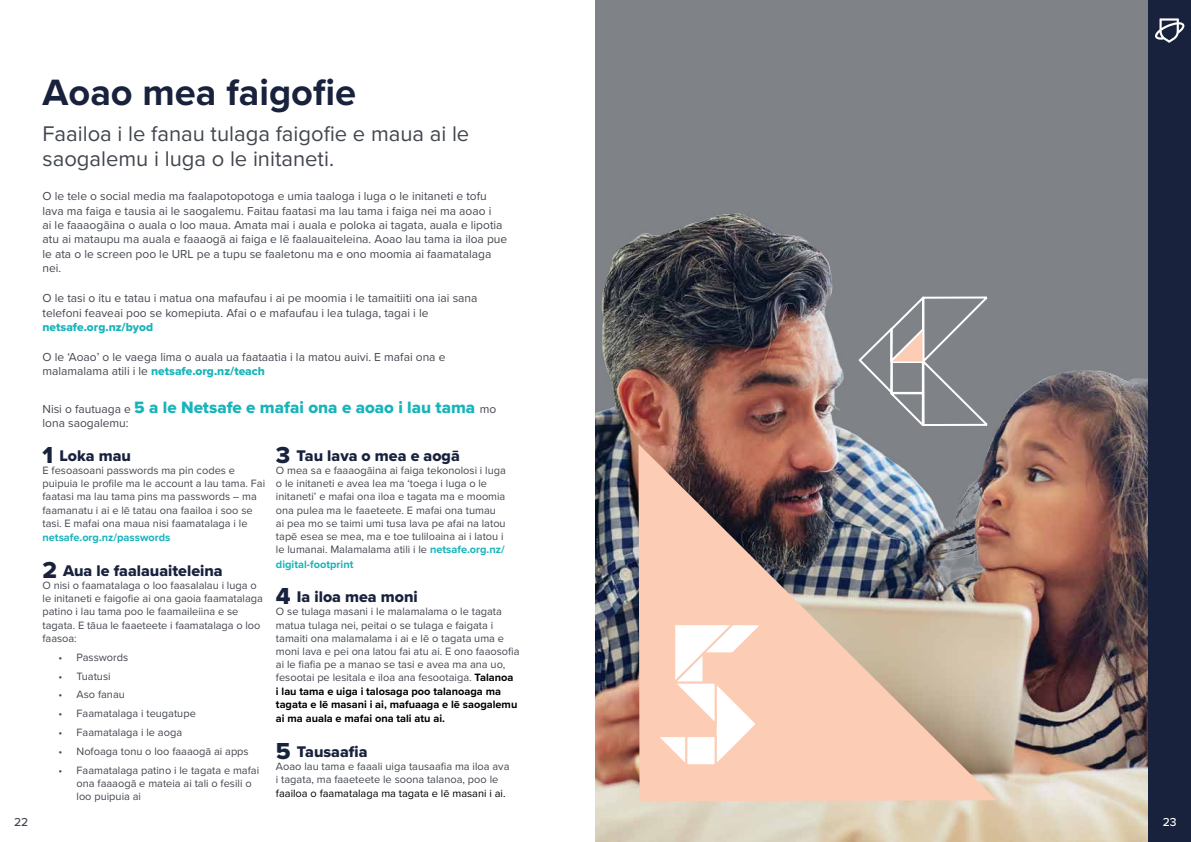
<style>
.page{position:relative;width:1191px;height:842px;background:#fff}
.page>*{position:absolute;margin:0;border:0;box-sizing:border-box;transform-origin:0 0}
.t1{font:700 38px "Proxima Nova";color:#19223d}
.t2{font:22px/25px "Proxima Nova";color:#43474f}
.t3{font:17px "Proxima Nova Extrabld";color:#18b4bb}
.t4{font:16px "Proxima Nova Extrabld";color:#19223d}
.t5{font:12px/14.4px "Proxima Nova";color:#43474f}
.t6{font:12px "Proxima Nova Extrabld";color:#18b4bb}
.t7{font:500 12px "Proxima Nova";color:#43474f}
.t8{font:500 12px "Proxima Nova";color:#fff}
.t9{font:11px/13.2px "Proxima Nova";color:#43474f}
.t10{font:700 11px "Proxima Nova";color:#18b4bb}
.t11{font:11px "Proxima Nova";color:#000}
.t12{font:700 11px "Proxima Nova";color:#000}
.s1{font-family:"Proxima Nova";color:#43474f}
.s2{font-family:"Proxima Nova";font-size:12px;color:#43474f}
.s3{font-size:24px}
.s4{font-weight:700;color:#18b4bb}
.s5{font-weight:700;color:#000}
</style>
<div class="page">
<img style="left:595px;top:0;width:553px;height:842px">
<svg style="left:857px;top:293px;width:132px;height:135px;background:#8b8c90"></svg>
<img style="left:638px;top:444px;width:358px;height:357px">
<svg style="left:654px;top:621px;width:113px;height:149px"></svg>
<div style="left:685px;top:735px;width:31px;height:31px;background:#fff;border:2px solid #fcccb5"></div>
<div style="left:1148px;top:0;width:43px;height:842px;background:#19223d"></div>
<svg style="left:1155px;top:18px;width:30px;height:25px"></svg>
<h1 class="t1" style="left:43px;top:70px;width:315px">Aoao mea faigofie</h1>
<h2 class="t2" style="left:43px;top:122px;width:428px">Faailoa i le fanau tulaga faigofie e maua ai le saogalemu i luga o le initaneti.</h2>
<p class="t5" style="left:43px;top:189px;width:466px">O le tele o social media ma faalapotopotoga e umia taaloga i luga o le initaneti e tofu lava ma faiga e tausia ai le saogalemu. Faitau faatasi ma lau tama i faiga nei ma aoao i<br>ai le faaaogāina o auala o loo maua. Amata mai i auala e poloka ai tagata, auala e lipotia atu ai mataupu ma auala e faaaogā ai faiga e lē faalauaiteleina. Aoao lau tama ia iloa pue le ata o le screen poo le URL pe a tupu se faaletonu ma e ono moomia ai faamatalaga nei.</p>
<p class="t5" style="left:43px;top:291px;width:436px">O le tasi o itu e tatau i matua ona mafaufau i ai pe moomia i le tamaitiiti ona iai sana telefoni feaveai poo se komepiuta. Afai o e mafaufau i lea tulaga, tagai i le</p>
<p class="t6" style="left:43px;top:320px;width:112px">netsafe.org.nz/byod</p>
<p class="t5" style="left:43px;top:350px;width:404px">O le ‘Aoao’ o le vaega lima o auala ua faataatia i la matou auivi. E mafai ona e</p>
<p class="t6" style="left:43px;top:364px;width:224px"><span class="s1">malamalama atili i le</span> netsafe.org.nz/teach</p>
<h3 class="t3" style="left:43px;top:397px;width:455px"><span class="s2">Nisi o fautuaga e</span> 5 a le Netsafe e mafai ona e aoao i lau tama <span class="s2">mo</span></h3>
<p class="t5" style="left:43px;top:416px;width:88px">lona saogalemu:</p>
<h3 class="t4" style="left:43px;top:446px;width:90px"><span class="s3">1</span> Loka mau</h3>
<p class="t9" style="left:43px;top:464px;width:224px">E fesoasoani passwords ma pin codes e puipuia le profile ma le account a lau tama. Fai faatasi ma lau tama pins ma passwords – ma faamanatu i ai e lē tatau ona faailoa i soo se tasi. E mafai ona maua nisi faamatalaga i le</p>
<p class="t10" style="left:43px;top:531px;width:129px">netsafe.org.nz/passwords</p>
<h3 class="t4" style="left:43px;top:561px;width:182px"><span class="s3">2</span> Aua le faalauaiteleina</h3>
<p class="t9" style="left:43px;top:579px;width:222px">O nisi o faamatalaga o loo faasalalau i luga o le initaneti e faigofie ai ona gaoia faamatalaga patino i lau tama poo le faamaileiina e se tagata. E tāua le faaeteete i faamatalaga o loo faasoa:</p>
<p class="t9" style="left:59px;top:651px;width:71px">• Passwords</p>
<p class="t9" style="left:59px;top:669px;width:54px">• Tuatusi</p>
<p class="t9" style="left:59px;top:688px;width:68px">• Aso fanau</p>
<p class="t9" style="left:59px;top:707px;width:139px">• Faamatalaga i teugatupe</p>
<p class="t9" style="left:59px;top:726px;width:125px">• Faamatalaga i le aoga</p>
<p class="t9" style="left:59px;top:745px;width:192px">• Nofoaga tonu o loo faaaogā ai apps</p>
<p class="t9" style="left:77px;top:764px;width:184px;text-indent:-18px">• Faamatalaga patino i le tagata e mafai ona faaaogā e mateia ai tali o fesili o loo puipuia ai</p>
<h3 class="t4" style="left:276px;top:446px;width:185px"><span class="s3">3</span> Tau lava o mea e aogā</h3>
<p class="t9" style="left:276px;top:464px;width:231px">O mea sa e faaaogāina ai faiga tekonolosi i luga o le initaneti e avea lea ma ‘toega i luga o le initaneti’ e mafai ona iloa e tagata ma e moomia ona pulea ma le faaeteete. E mafai ona tumau ai pea mo se taimi umi tusa lava pe afai na latou tapē esea se mea, ma e toe tuliloaina ai i latou i le lumanai. Malamalama atili i le <span class="s4">netsafe.org.nz/</span></p>
<p class="t10" style="left:276px;top:557px;width:79px">digital-footprint</p>
<h3 class="t4" style="left:276px;top:587px;width:143px"><span class="s3">4</span> Ia iloa mea moni</h3>
<p class="t9" style="left:276px;top:605px;width:245px">O se tulaga masani i le malamalama o le tagata matua tulaga nei, peitai o se tulaga e faigata i tamaiti ona malamalama i ai e lē o tagata uma e moni lava e pei ona latou fai atu ai. E ono faaosofia ai le fiafia pe a manao se tasi e avea ma ana uo, fesootai pe lesitala e iloa ana fesootaiga. <span class="s5">Talanoa<br>i lau tama e uiga i talosaga poo talanoaga ma tagata e lē masani i ai, mafuaaga e lē saogalemu</span></p>
<p class="t12" style="left:276px;top:712px;width:171px">ai ma auala e mafai ona tali atu ai.</p>
<h3 class="t4" style="left:276px;top:742px;width:93px"><span class="s3">5</span> Tausaafia</h3>
<p class="t9" style="left:276px;top:760px;width:235px">Aoao lau tama e faaali uiga tausaafia ma iloa ava i tagata, ma faaeteete le soona talanoa, poo le</p>
<p class="t11" style="left:276px;top:787px;width:231px">faailoa o faamatalaga ma tagata e lē masani i ai.</p>
<p class="t7" style="left:14px;top:814px;width:16px">22</p>
<p class="t8" style="left:1162px;top:814px;width:15px">23</p>
</div>
